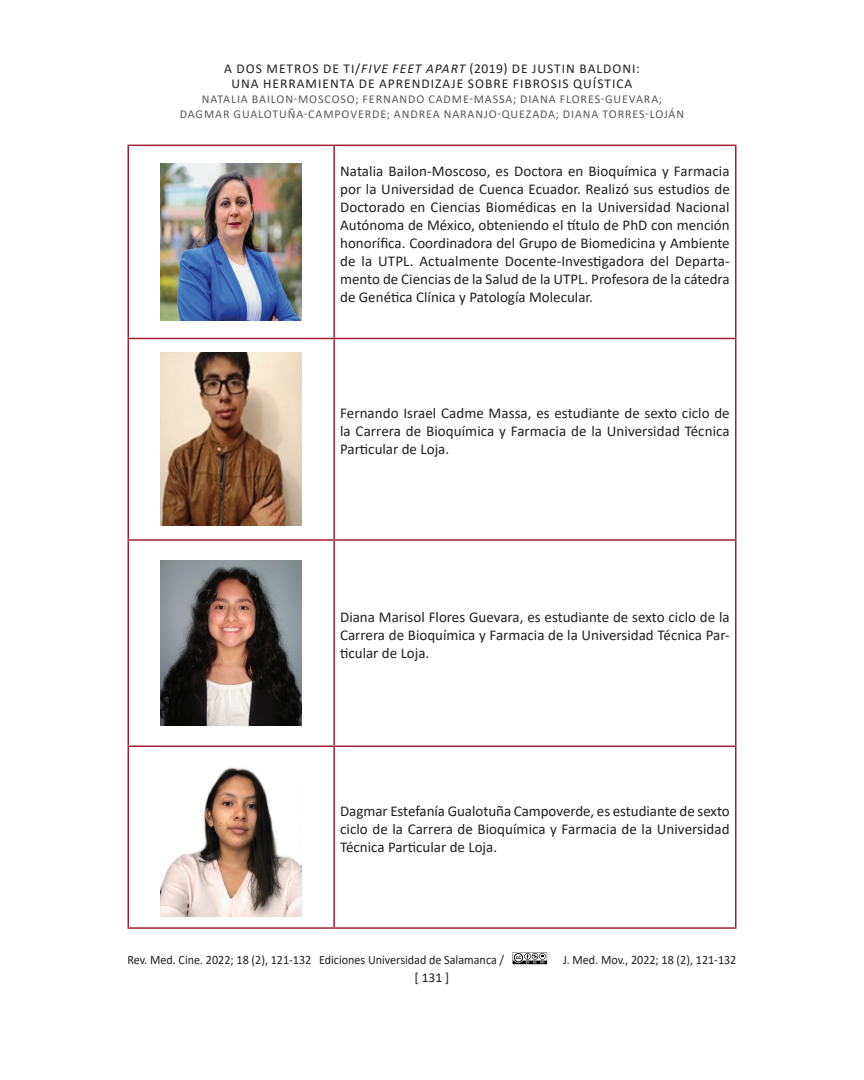
<style>
.page{position:relative;width:864px;height:1080px;background:#fff}
.page>*{position:absolute;margin:0;border:0;box-sizing:border-box;transform-origin:0 0}
.author{font:15px/18px "Calibri";color:#231f20;text-align:justify}
.t1{font:13.5px/15px "Calibri";letter-spacing:.075em;color:#231f20;text-align:center}
.t2{font:12.75px "Calibri";color:#231f20;scale:.95 1}
.t3{font:12px/15px "Calibri";letter-spacing:.075em;color:#57585a;text-align:center}
.s1{font-style:italic}
</style>
<div class="page">
<svg style="left:513px;top:952px;width:34px;height:12px"></svg>
<hr style="left:128px;top:145px;width:206px;height:1px;background:#a31f35">
<hr style="left:128px;top:146px;width:1px;height:192px;background:#a31f35">
<hr style="left:334px;top:145px;width:402px;height:1px;background:#a31f35">
<hr style="left:333px;top:146px;width:2px;height:192px;background:#a31f35">
<hr style="left:735px;top:146px;width:1px;height:192px;background:#a31f35">
<hr style="left:128px;top:338px;width:206px;height:1px;background:#a31f35">
<hr style="left:128px;top:339px;width:1px;height:200px;background:#a31f35">
<hr style="left:334px;top:338px;width:402px;height:1px;background:#a31f35">
<hr style="left:333px;top:339px;width:2px;height:200px;background:#a31f35">
<hr style="left:735px;top:339px;width:1px;height:200px;background:#a31f35">
<hr style="left:128px;top:539px;width:206px;height:2px;background:#a31f35">
<hr style="left:128px;top:541px;width:1px;height:205px;background:#a31f35">
<hr style="left:334px;top:539px;width:402px;height:2px;background:#a31f35">
<hr style="left:333px;top:541px;width:2px;height:205px;background:#a31f35">
<hr style="left:735px;top:541px;width:1px;height:205px;background:#a31f35">
<hr style="left:128px;top:746px;width:206px;height:1px;background:#a31f35">
<hr style="left:128px;top:747px;width:1px;height:180px;background:#a31f35">
<hr style="left:334px;top:746px;width:402px;height:1px;background:#a31f35">
<hr style="left:333px;top:747px;width:2px;height:180px;background:#a31f35">
<hr style="left:735px;top:747px;width:1px;height:180px;background:#a31f35">
<hr style="left:128px;top:927px;width:206px;height:2px;background:#a31f35">
<hr style="left:334px;top:927px;width:402px;height:2px;background:#a31f35">
<img style="left:161px;top:164px;width:140px;height:156px">
<img style="left:161px;top:352px;width:140px;height:174px">
<img style="left:161px;top:561px;width:140px;height:164px">
<img style="left:161px;top:767px;width:140px;height:150px">
<p class="t1" style="left:224px;top:61px;width:417px">A DOS METROS DE TI/<span class="s1">FIVE FEET APART</span> (2019) DE JUSTIN BALDONI:<br>UNA HERRAMIENTA DE APRENDIZAJE SOBRE FIBROSIS QUÍSTICA</p>
<p class="t3" style="left:180px;top:92px;width:506px">NATALIA BAILON-MOSCOSO; FERNANDO CADME-MASSA; DIANA FLORES-GUEVARA;<br>DAGMAR GUALOTUÑA-CAMPOVERDE; ANDREA NARANJO-QUEZADA; DIANA TORRES-LOJÁN</p>
<p class="author" style="left:340px;top:161px;width:391px">Natalia Bailon-Moscoso, es Doctora en Bioquímica y Farmacia por la Universidad de Cuenca Ecuador. Realizó sus estudios de Doctorado en Ciencias Biomédicas en la Universidad Nacional Autónoma de México, obteniendo el título de PhD con mención honorífica. Coordinadora del Grupo de Biomedicina y Ambiente de la UTPL. Actualmente Docente-Investigadora del Departa&shy;mento de Ciencias de la Salud de la UTPL. Profesora de la cátedra de Genética Clínica y Patología Molecular.</p>
<p class="author" style="left:340px;top:404px;width:391px">Fernando Israel Cadme Massa, es estudiante de sexto ciclo de la Carrera de Bioquímica y Farmacia de la Universidad Técnica Particular de Loja.</p>
<p class="author" style="left:340px;top:607px;width:391px">Diana Marisol Flores Guevara, es estudiante de sexto ciclo de la Carrera de Bioquímica y Farmacia de la Universidad Técnica Par&shy;ticular de Loja.</p>
<p class="author" style="left:340px;top:801px;width:391px">Dagmar Estefanía Gualotuña Campoverde, es estudiante de sexto ciclo de la Carrera de Bioquímica y Farmacia de la Universidad Técnica Particular de Loja.</p>
<p class="t2" style="left:127px;top:951px;width:398px">Rev. Med. Cine. 2022; 18 (2), 121-132 Ediciones Universidad de Salamanca /</p>
<p class="t2" style="left:563px;top:951px;width:184px">J. Med. Mov., 2022; 18 (2), 121-132</p>
<p class="t1" style="left:414px;top:970px;width:36px">[ 131 ]</p>
</div>
